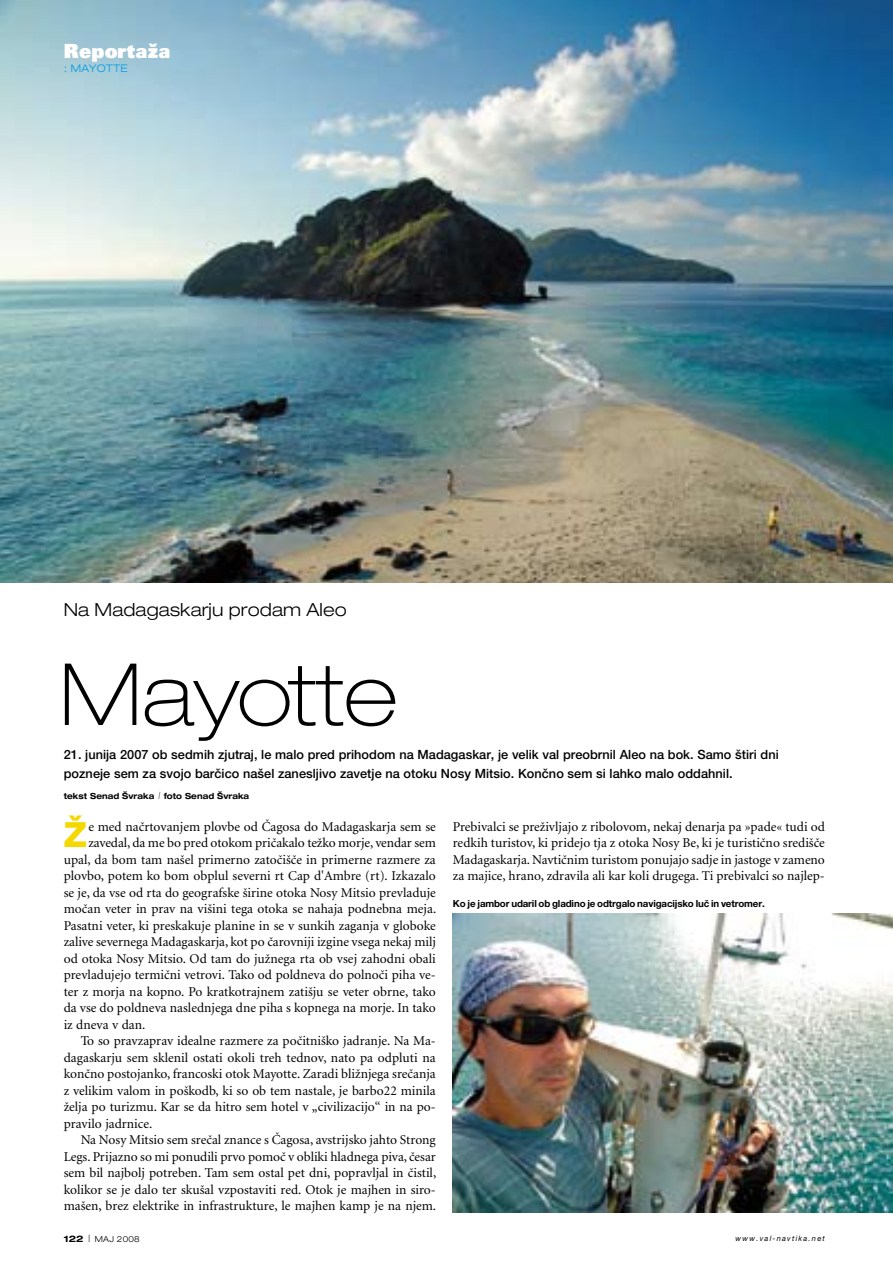
<style>
.page{position:relative;width:893px;height:1276px;background:#fff}
.page>*{position:absolute;margin:0;border:0;box-sizing:border-box;transform-origin:0 0}
.t1{font:100 expanded 85.95px "SLO Helvetica Neue";color:#000}
.t2{font:800 34.8px "SS Helvetica Neue";color:#f4d800}
.t3{font:900 19.5px "SS Univers";letter-spacing:.02em;color:#fff}
.t4{font:300 expanded 18px "SLO Helvetica Neue";letter-spacing:.01em;color:#000}
.t5{font:13.5px/16.5px "SS Minion";color:#000;text-align:justify}
.t6{font:500 12.75px/19.5px "SS Helvetica Neue";letter-spacing:.005em;color:#000}
.t7{font:300 expanded 10.5px "SLO Helvetica Neue";letter-spacing:.045em;color:#009ae3}
.t8{font:10.5px "Andale Mono";color:#009ae3}
.t9{font:700 9.75px "SS Helvetica Neue";letter-spacing:-.015em;color:#000}
.t10{font:700 expanded 8.4px "SLO Helvetica Neue";letter-spacing:.005em;color:#000;scale:.9 1}
.t11{font:300 expanded 8.25px "SLO Helvetica Neue";letter-spacing:.025em;color:#000}
.t12{font:italic 7.5px "SS Helvetica Neue";letter-spacing:.165em;color:#000}
.s1{font-family:"Andale Mono";font-weight:400;font-stretch:normal}
.s2{font-family:"SLO Helvetica Neue";font-weight:300;font-stretch:expanded}
.s3{font-weight:100;font-style:italic;font-size:10.05px}
.s4{font-weight:700;font-size:9px}
.s5{font-size:10.05px}
</style>
<div class="page">
<img style="left:0;top:0;width:893px;height:583px">
<img style="left:453px;top:913px;width:440px;height:299px">
<h3 class="t3" style="left:64px;top:38px;width:108px">Reporta`a</h3>
<p class="t7" style="left:63px;top:62px;width:67px"><span class="s1">:</span> Mayotte</p>
<p class="t8" style="left:65px;top:62px;width:17px">:<span class="s2">x</span></p>
<h3 class="t4" style="left:64px;top:599px;width:285px">Na Madagaskarju prodam Aleo</h3>
<h1 class="t1" style="left:59px;top:643px;width:339px">Ma-yot-te</h1>
<p class="t6" style="left:64px;top:744px;width:716px">21. junija 2007 ob sedmih zjutraj, le malo pred prihodom na Madagaskar, je velik val preobrnil Aleo na bok. Samo {tiri dni pozneje sem za svojo bar~ico na{el zanesljivo zavetje na otoku Nosy Mitsio. Kon~no sem si lahko malo oddahnil.</p>
<p class="t10" style="left:64px;top:790px;width:208px">tekst Senad [vraka <span class="s3">I</span> foto Senad [vraka</p>
<h2 class="t2" style="left:64px;top:814px;width:25px">@</h2>
<p class="t5" style="left:88px;top:818px;width:349px">e med na~rtovanjem plovbe od ^agosa do Madagaskarja sem se</p>
<p class="t5" style="left:88px;top:834px;width:349px">zavedal, da me bo pred otokom pri~akalo te`ko morje, vendar sem</p>
<p class="t5" style="left:64px;top:851px;width:374px">upal, da bom tam na{el primerno zato~i{~e in primerne razmere za</p>
<p class="t5" style="left:64px;top:867px;width:374px">plovbo, potem ko bom obplul severni rt Cap d'Ambre (rt). Izkazalo</p>
<p class="t5" style="left:64px;top:884px;width:374px">se je, da vse od rta do geografske {irine otoka Nosy Mitsio prevladuje</p>
<p class="t5" style="left:64px;top:900px;width:374px">mo~an veter in prav na vi{ini tega otoka se nahaja podnebna meja.</p>
<p class="t5" style="left:64px;top:917px;width:374px">Pasatni veter, ki preskakuje planine in se v sunkih zaganja v globoke</p>
<p class="t5" style="left:64px;top:933px;width:374px">zalive severnega Madagaskarja, kot po ~arovniji izgine vsega nekaj milj</p>
<p class="t5" style="left:64px;top:950px;width:374px">od otoka Nosy Mitsio. Od tam do ju`nega rta ob vsej zahodni obali</p>
<p class="t5" style="left:64px;top:966px;width:374px">prevladujejo termi~ni vetrovi. Tako od poldneva do polno~i piha ve-</p>
<p class="t5" style="left:64px;top:983px;width:374px">ter z morja na kopno. Po kratkotrajnem zati{ju se veter obrne, tako</p>
<p class="t5" style="left:64px;top:999px;width:374px">da vse do poldneva naslednjega dne piha s kopnega na morje. In tako</p>
<p class="t5" style="left:64px;top:1016px;width:83px">iz dneva v dan.</p>
<p class="t5" style="left:81px;top:1032px;width:357px">To so pravzaprav idealne razmere za po~itni{ko jadranje. Na Ma-</p>
<p class="t5" style="left:64px;top:1049px;width:374px">dagaskarju sem sklenil ostati okoli treh tednov, nato pa odpluti na</p>
<p class="t5" style="left:64px;top:1065px;width:374px">kon~no postojanko, francoski otok Mayotte. Zaradi bli`njega sre~anja</p>
<p class="t5" style="left:64px;top:1082px;width:374px">z velikim valom in po{kodb, ki so ob tem nastale, je barbo22 minila</p>
<p class="t5" style="left:64px;top:1098px;width:374px">`elja po turizmu. Kar se da hitro sem hotel v „civilizacijo“ in na po-</p>
<p class="t5" style="left:64px;top:1115px;width:90px">pravilo jadrnice.</p>
<p class="t5" style="left:81px;top:1131px;width:357px">Na Nosy Mitsio sem sre~al znance s ^agosa, avstrijsko jahto Strong</p>
<p class="t5" style="left:64px;top:1148px;width:374px">Legs. Prijazno so mi ponudili prvo pomo~ v obliki hladnega piva, ~esar</p>
<p class="t5" style="left:64px;top:1164px;width:374px">sem bil najbolj potreben. Tam sem ostal pet dni, popravljal in ~istil,</p>
<p class="t5" style="left:64px;top:1181px;width:374px">kolikor se je dalo ter sku{al vzpostaviti red. Otok je majhen in siro-</p>
<p class="t5" style="left:64px;top:1197px;width:374px">ma{en, brez elektrike in infrastrukture, le majhen kamp je na njem.</p>
<p class="t5" style="left:453px;top:818px;width:374px">Prebivalci se pre`ivljajo z ribolovom, nekaj denarja pa »pade« tudi od redkih turistov, ki pridejo tja z otoka Nosy Be, ki je turisti~no sredi{~e Madagaskarja. Navti~nim turistom ponujajo sadje in jastoge v zameno za majice, hrano, zdravila ali kar koli drugega. Ti prebivalci so najlep-</p>
<p class="t9" style="left:453px;top:897px;width:313px">Ko je jambor udaril ob gladino je odtrgalo navigacijsko lu~ in vetromer.</p>
<p class="t11" style="left:64px;top:1233px;width:77px"><span class="s4">122</span> <span class="s5">|</span> maj 2008</p>
<p class="t12" style="left:736px;top:1233px;width:91px">www.val-navtika.net</p>
</div>
